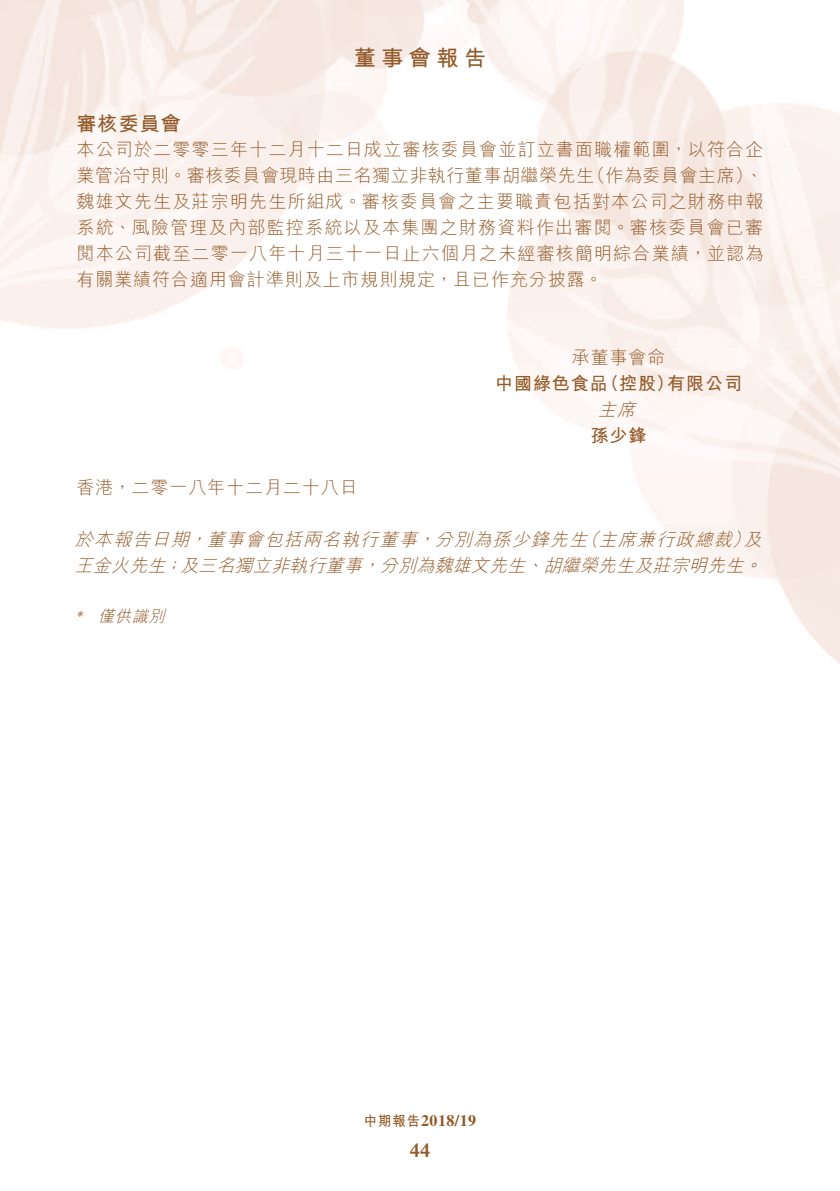
<style>
.page{position:relative;width:840px;height:1191px;background:#fff}
.page>*{position:absolute;margin:0;border:0;box-sizing:border-box;transform-origin:0 0}
.t1{font:700 22px "M Hei HK";letter-spacing:.25em;color:#935928}
.t2{font:700 20px "M Hei HK";letter-spacing:.05em;color:#935928}
.t3{font:600 20px "Times LT Std";color:#935928}
.t4{font:300 18px/26px "M Hei HK";letter-spacing:.065em;color:#935928;text-align:right}
.t5{font:italic 300 18px "M Hei HK";color:#935928}
.t6{font:700 18px "M Hei HK";letter-spacing:.05em;color:#935928}
.t7{font:700 16px "Times LT Std";letter-spacing:.025em;color:#935928}
.t8{font:italic 300 16px "M Hei HK";color:#935928}
.t9{font:italic 16px "Optima LT Std";color:#935928}
.t10{font:700 14px "M Hei HK";color:#935928;scale:.95 1}
</style>
<div class="page">
<p class="t1" style="left:354px;top:42px;width:133px">董事會報告</p>
<p class="t2" style="left:77px;top:109px;width:105px">審核委員會</p>
<p class="t4" style="left:77px;top:135px;width:688px">本公司於二零零三年十二月十二日成立審核委員會並訂立書面職權範圍，以符合企（作為委員會主席、(</p>
<p class="t4" style="left:77px;top:161px;width:688px;text-align:left">業管治守則。審核委員會現時由三名獨立非執行董事胡繼榮先生<br>魏雄文先生及莊宗明先生所組成。審核委員會之主要職責包括對本公司之財務申報系統、風險管理及內部監控系統以及本集團之財務資料作出審閱。審核委員會已審閱本公司截至二零一八年十月三十一日止六個月之未經審核簡明綜合業績，並認為有關業績符合適用會計準則及上市規則規定，且已作充分披露。</p>
<p class="t4" style="left:571px;top:343px;width:95px">承董事會命</p>
<p class="t4" style="left:77px;top:473px;width:282px">香港，二零一八年十二月二十八日</p>
<p class="t6" style="left:495px;top:370px;width:114px">中國綠色食品</p>
<p class="t5" style="left:598px;top:396px;width:45px">主席</p>
<p class="t6" style="left:590px;top:422px;width:57px">孫少鋒</p>
<p class="t6" style="left:600px;top:370px;width:74px">（控股）</p>
<p class="t6" style="left:667px;top:370px;width:76px">有限公司</p>
<p class="t5" style="left:580px;top:526px;width:26px">（</p>
<p class="t5" style="left:731px;top:526px;width:26px">）</p>
<p class="t5" style="left:207px;top:526px;width:218px">董事會包括兩名執行董事</p>
<p class="t5" style="left:75px;top:526px;width:122px">於本報告日期</p>
<p class="t5" style="left:434px;top:526px;width:334px">分別為孫少鋒先生主席兼行政總裁及</p>
<p class="t5" style="left:189px;top:526px;width:26px">，</p>
<p class="t5" style="left:416px;top:526px;width:26px">，</p>
<p class="t5" style="left:379px;top:552px;width:153px">分別為魏雄文先生</p>
<p class="t5" style="left:543px;top:552px;width:208px">胡繼榮先生及莊宗明先生</p>
<p class="t5" style="left:75px;top:552px;width:295px">王金火先生及三名獨立非執行董事</p>
<p class="t5" style="left:164px;top:552px;width:26px">；</p>
<p class="t5" style="left:743px;top:552px;width:26px">。</p>
<p class="t5" style="left:361px;top:552px;width:26px">，</p>
<p class="t5" style="left:525px;top:552px;width:26px">、</p>
<p class="t9" style="left:75px;top:607px;width:14px">*</p>
<p class="t8" style="left:98px;top:605px;width:74px">僅供識別</p>
<p class="t10" style="left:363px;top:1111px;width:61px">中期報告</p>
<p class="t3" style="left:409px;top:1137px;width:22px">44</p>
<p class="t7" style="left:421px;top:1111px;width:56px">2018/19</p>
</div>
